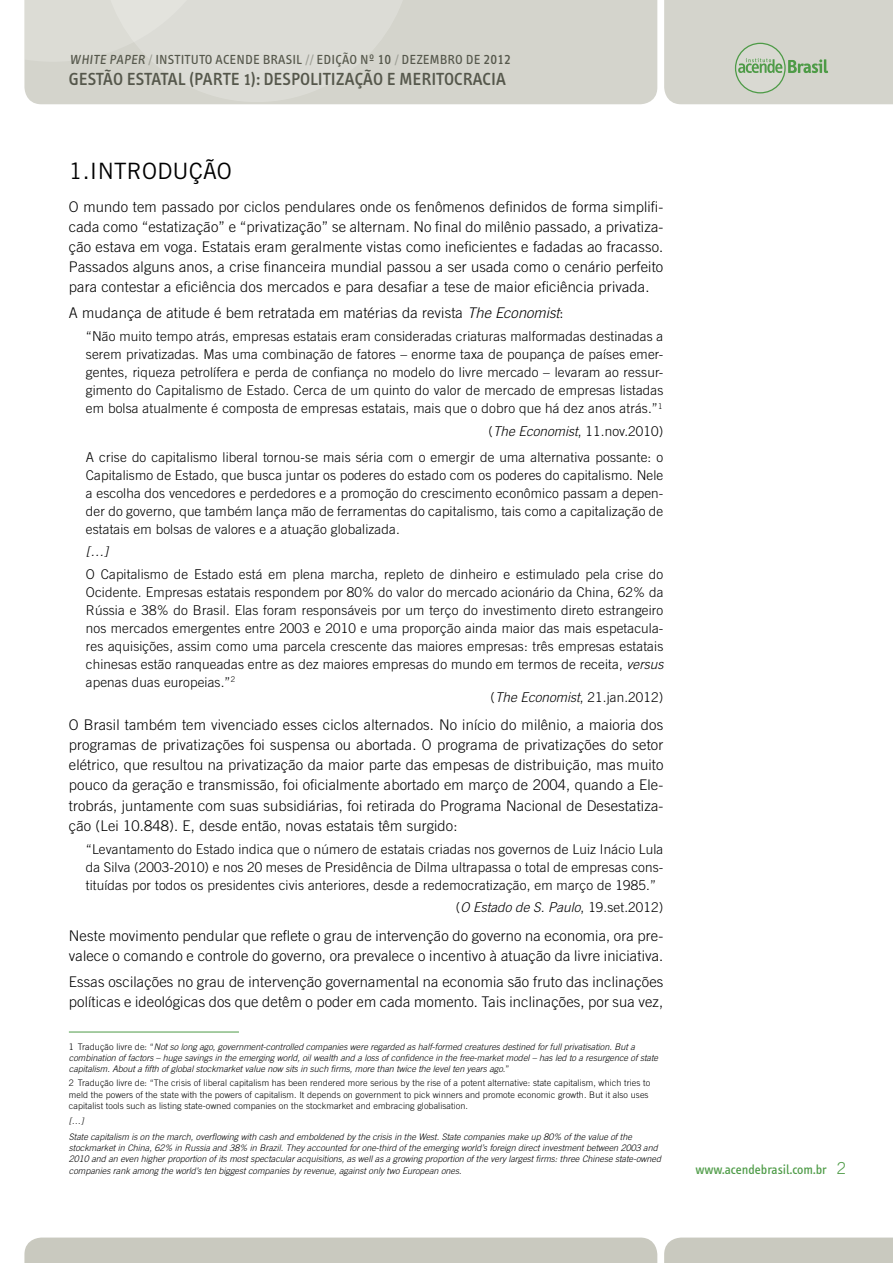
<style>
.page{position:relative;width:893px;height:1263px;background:#fff}
.page>*{position:absolute;margin:0;border:0;box-sizing:border-box;transform-origin:0 0}
.t1{font:22.5px "Trade Gothic";letter-spacing:.01em;color:#000}
.t2{font:18px "Info Text Medium Caps";color:#55574b}
.t3{font:300 14.7px/20.1px "Trade Gothic";letter-spacing:.01em;color:#000;text-align:justify}
.t4{font:300 13.5px/18px "Trade Gothic";letter-spacing:.01em;color:#000;text-align:justify}
.t5{font:13.5px "Info Text";letter-spacing:.01em;color:#55574b}
.t6{font:italic 300 13.5px "Trade Gothic";color:#000}
.t7{font:13.5px "Info Text";color:#4e9b47}
.t8{font:italic 300 9px/11.2px "Trade Gothic";color:#000}
.t9{font:300 9px/11.2px "Trade Gothic";letter-spacing:.01em;color:#000}
.s1{color:#9d9e95}
.s2{font-family:"Info Text Book Caps"}
.s3{font-family:"Info Text Book Caps";font-size:15px}
.s4{font-style:italic}
.s5{font-style:normal}
.s6{font-family:"Trade Gothic";font-weight:300;font-size:16.5px}
</style>
<div class="page">
<div style="left:33px;top:0;width:624px;height:104px;background:#d4d4cc"></div>
<svg style="left:24px;top:0;width:388px;height:102px;background:#d9d9d3"></svg>
<div style="left:24px;top:1237px;width:633px;height:26px;background:#c9c9bf"></div>
<div style="left:664px;top:1237px;width:229px;height:26px;background:#c9c9bf"></div>
<div style="left:664px;top:0;width:229px;height:104px;background:#d4d4cc"></div>
<hr style="left:69px;top:1032px;width:170px;height:1px;background:#4e9b47">
<p class="t5" style="left:70px;top:52px;width:443px">WHITE PAPER<span class="s1">/</span> INSTITUTO ACENDE BRASIL <span class="s1">//</span> <span class="s2">EDIÇÃO Nº</span> <span class="s3">10</span> <span class="s1">/</span> <span class="s2">DEZEMBRO DE</span> <span class="s3">2012</span></p>
<h2 class="t2" style="left:69px;top:69px;width:439px">GESTÃO ESTATAL (PARTE 1): DESPOLITIZAÇÃO E MERITOCRACIA</h2>
<h1 class="t1" style="left:69px;top:157px;width:165px">1.I NTRODUÇÃO</h1>
<p class="t3" style="left:69px;top:196px;width:596px">O mundo tem passado por ciclos pendulares onde os fenômenos definidos de forma simplifi&shy;cada como “estatização” e “privatização” se alternam. No final do milênio passado, a privatiza&shy;ção estava em voga. Estatais eram geralmente vistas como ineficientes e fadadas ao fracasso.<br>Passados alguns anos, a crise financeira mundial passou a ser usada como o cenário perfeito para contestar a eficiência dos mercados e para desafiar a tese de maior eficiência privada.</p>
<p class="t3" style="left:69px;top:302px;width:496px">A mudança de atitude é bem retratada em matérias da revista <span class="s4">The Economist</span>:</p>
<p class="t4" style="left:86px;top:327px;width:579px">“Não muito tempo atrás, empresas estatais eram consideradas criaturas malformadas destinadas a serem privatizadas. Mas uma combinação de fatores – enorme taxa de poupança de países emer&shy;gentes, riqueza petrolífera e perda de confiança no modelo do livre mercado – levaram ao ressur&shy;gimento do Capitalismo de Estado. Cerca de um quinto do valor de mercado de empresas listadas em bolsa atualmente é composta de empresas estatais, mais que o dobro que há dez anos atrás.”<sup>1</sup></p>
<p class="t4" style="left:86px;top:417px;width:579px;line-height:26.5px;text-align:right">(<span class="s4">The Economist</span>, 11.nov.2010)<br>A crise do capitalismo liberal tornou-se mais séria com o emergir de uma alternativa possante: o</p>
<p class="t4" style="left:86px;top:466px;width:579px">Capitalismo de Estado, que busca juntar os poderes do estado com os poderes do capitalismo. Nele a escolha dos vencedores e perdedores e a promoção do crescimento econômico passam a depen&shy;der do governo, que também lança mão de ferramentas do capitalismo, tais como a capitalização de estatais em bolsas de valores e a atuação globalizada.</p>
<p class="t6" style="left:86px;top:544px;width:24px">[…]</p>
<p class="t4" style="left:86px;top:565px;width:579px">O Capitalismo de Estado está em plena marcha, repleto de dinheiro e estimulado pela crise do Ocidente. Empresas estatais respondem por 80% do valor do mercado acionário da China, 62% da Rússia e 38% do Brasil. Elas foram responsáveis por um terço do investimento direto estrangeiro nos mercados emergentes entre 2003 e 2010 e uma proporção ainda maior das mais espetacula&shy;res aquisições, assim como uma parcela crescente das maiores empresas: três empresas estatais chinesas estão ranqueadas entre as dez maiores empresas do mundo em termos de receita, <span class="s4">versus </span>apenas duas europeias.”<sup>2</sup></p>
<p class="t4" style="left:490px;top:687px;width:174px">(<span class="s4">The Economist</span>, 21.jan.2012)</p>
<p class="t3" style="left:69px;top:715px;width:596px">O Brasil também tem vivenciado esses ciclos alternados. No início do milênio, a maioria dos programas de privatizações foi suspensa ou abortada. O programa de privatizações do setor elétrico, que resultou na privatização da maior parte das empesas de distribuição, mas muito pouco da geração e transmissão, foi oficialmente abortado em março de 2004, quando a Ele&shy;trobrás, juntamente com suas subsidiárias, foi retirada do Programa Nacional de Desestatiza&shy;ção (Lei 10.848). E, desde então, novas estatais têm surgido:</p>
<p class="t4" style="left:86px;top:840px;width:579px">“Levantamento do Estado indica que o número de estatais criadas nos governos de Luiz Inácio Lula da Silva (2003-2010) e nos 20 meses de Presidência de Dilma ultrapassa o total de empresas cons&shy;tituídas por todos os presidentes civis anteriores, desde a redemocratização, em março de 1985.”</p>
<p class="t6" style="left:456px;top:900px;width:209px"><span class="s5">(</span>O Estado de S. Paulo<span class="s5">, 19.set.2012)</span></p>
<p class="t3" style="left:69px;top:925px;width:596px">Neste movimento pendular que reflete o grau de intervenção do governo na economia, ora pre&shy;valece o comando e controle do governo, ora prevalece o incentivo à atuação da livre iniciativa.</p>
<p class="t3" style="left:69px;top:971px;width:596px">Essas oscilações no grau de intervenção governamental na economia são fruto das inclinações políticas e ideológicas dos que detêm o poder em cada momento. Tais inclinações, por sua vez,</p>
<p class="t8" style="left:69px;top:1041px;width:591px"><span class="s5">1 Tradução livre de: “</span>Not so long ago, government-controlled companies were regarded as half-formed creatures destined for full privatisation. But a combination of factors – huge savings in the emerging world, oil wealth and a loss of confidence in the free-market model – has led to a resurgence of state capitalism. About a fifth of global stockmarket value now sits in such firms, more than twice the level ten years ago.<span class="s5">”</span></p>
<p class="t9" style="left:69px;top:1077px;width:583px">2 Tradução livre de: “The crisis of liberal capitalism has been rendered more serious by the rise of a potent alternative: state capitalism, which tries to meld the powers of the state with the powers of capitalism. It depends on government to pick winners and promote economic growth. But it also uses capitalist tools such as listing state-owned companies on the stockmarket and embracing globalisation.</p>
<p class="t8" style="left:69px;top:1113px;width:564px;line-height:15.5px">[…]<br>State capitalism is on the march, overflowing with cash and emboldened by the crisis in the West. State companies make up 80% of the value of the</p>
<p class="t8" style="left:69px;top:1142px;width:594px">stockmarket in China, 62% in Russia and 38% in Brazil. They accounted for one-third of the emerging world’s foreign direct investment between 2003 and<br>2010 and an even higher proportion of its most spectacular acquisitions, as well as a growing proportion of the very largest firms: three Chinese state-owned companies rank among the world’s ten biggest companies by revenue, against only two European ones<span class="s5">.</span></p>
<p class="t7" style="left:695px;top:1161px;width:152px">www.acendebrasil.com.br <span class="s6">2</span></p>
</div>
